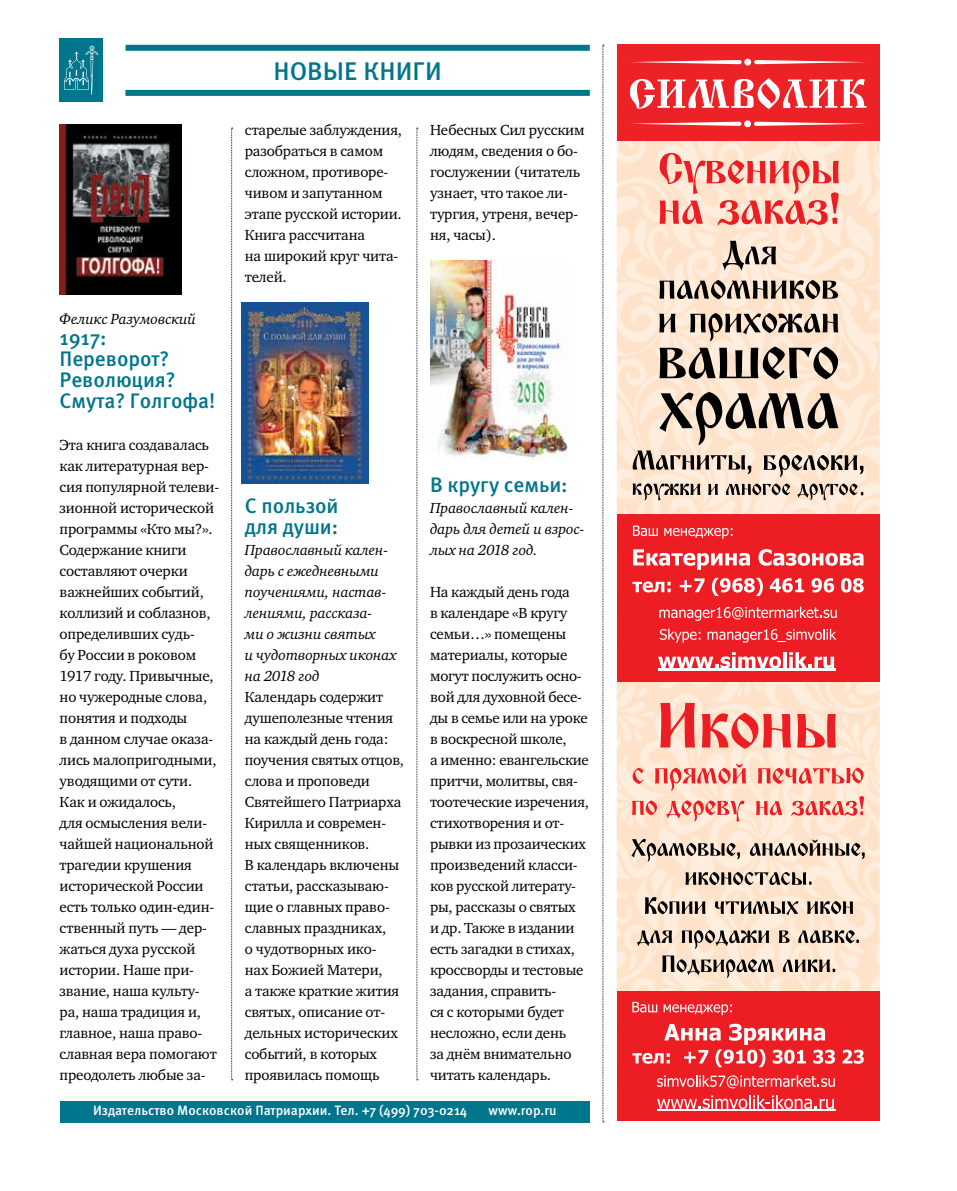
<style>
.page{position:relative;width:957px;height:1191px;background:#fff}
.page>*{position:absolute;margin:0;border:0;box-sizing:border-box;transform-origin:0 0}
.t1{font:500 25.5px "Meta Pro";color:#00768c}
.t2{font:500 21px/21px "Meta Pro";letter-spacing:-.005em;color:#00768c}
.t3{font:15px/21px "Charter ITC";letter-spacing:-.01em;color:#000}
.t4{font:italic 15px/21px "Charter ITC";letter-spacing:-.005em;color:#000}
.t5{font:500 13.5px "Meta Pro";color:#fff}
</style>
<div class="page">
<img style="left:60px;top:125px;width:121px;height:170px">
<img style="left:242px;top:303px;width:126px;height:181px">
<img style="left:430px;top:261px;width:138px;height:198px">
<div style="left:60px;top:1101px;width:530px;height:21px;background:#00768c"></div>
<svg style="left:416px;top:128px;width:2px;height:952px;background:#c4c4c4"></svg>
<svg style="left:602px;top:45px;width:2px;height:1077px;background:#c4c4c4"></svg>
<svg style="left:231px;top:128px;width:2px;height:952px"></svg>
<div style="left:125px;top:45px;width:465px;height:6px;background:#00768c"></div>
<div style="left:125px;top:90px;width:465px;height:6px;background:#00768c"></div>
<div style="left:60px;top:39px;width:43px;height:63px;background:#00768c"></div>
<svg style="left:64px;top:46px;width:34px;height:49px"></svg>
<img style="left:617px;top:141px;width:262px;height:851px">
<div style="left:617px;top:514px;width:262px;height:168px;background:#ed1d24"></div>
<svg style="left:658px;top:652px;width:123px;height:16px"></svg>
<hr style="left:783px;top:652px;width:3px;height:16px;background:#fff">
<svg style="left:789px;top:652px;width:45px;height:16px"></svg>
<hr style="left:658px;top:668px;width:177px;height:2px;background:#fff">
<svg style="left:633px;top:525px;width:25px;height:11px"></svg>
<svg style="left:664px;top:528px;width:68px;height:11px"></svg>
<svg style="left:632px;top:581px;width:38px;height:11px"></svg>
<svg style="left:680px;top:578px;width:24px;height:14px"></svg>
<svg style="left:712px;top:578px;width:51px;height:18px"></svg>
<svg style="left:770px;top:578px;width:34px;height:14px"></svg>
<svg style="left:811px;top:578px;width:23px;height:14px"></svg>
<svg style="left:841px;top:578px;width:22px;height:14px"></svg>
<svg style="left:633px;top:549px;width:117px;height:21px"></svg>
<svg style="left:758px;top:549px;width:105px;height:17px"></svg>
<svg style="left:659px;top:606px;width:178px;height:15px"></svg>
<svg style="left:660px;top:628px;width:40px;height:14px"></svg>
<svg style="left:707px;top:628px;width:129px;height:14px"></svg>
<div style="left:617px;top:992px;width:262px;height:128px;background:#ed1d24"></div>
<svg style="left:632px;top:1001px;width:25px;height:11px"></svg>
<svg style="left:663px;top:1004px;width:69px;height:11px"></svg>
<svg style="left:632px;top:1023px;width:203px;height:44px"></svg>
<svg style="left:842px;top:1049px;width:22px;height:14px"></svg>
<svg style="left:657px;top:1075px;width:178px;height:13px"></svg>
<svg style="left:657px;top:1095px;width:177px;height:14px"></svg>
<hr style="left:657px;top:1109px;width:178px;height:2px;background:#fff">
<svg style="left:660px;top:703px;width:35px;height:44px;background:#f4716d"></svg>
<svg style="left:702px;top:712px;width:89px;height:36px;background:#f5857e"></svg>
<svg style="left:797px;top:714px;width:39px;height:33px"></svg>
<svg style="left:632px;top:767px;width:11px;height:17px"></svg>
<svg style="left:655px;top:763px;width:91px;height:28px;background:#f9afa2"></svg>
<svg style="left:758px;top:767px;width:105px;height:17px;background:#f7978d"></svg>
<svg style="left:632px;top:800px;width:25px;height:15px"></svg>
<svg style="left:666px;top:800px;width:78px;height:21px;background:#f9aa9e"></svg>
<svg style="left:756px;top:801px;width:26px;height:14px"></svg>
<svg style="left:791px;top:796px;width:73px;height:20px"></svg>
<svg style="left:631px;top:839px;width:109px;height:22px;background:#b9a99a"></svg>
<svg style="left:750px;top:839px;width:114px;height:20px;background:#b4a495"></svg>
<svg style="left:685px;top:872px;width:126px;height:13px;background:#96887b"></svg>
<svg style="left:645px;top:897px;width:60px;height:17px"></svg>
<svg style="left:715px;top:901px;width:83px;height:14px"></svg>
<svg style="left:807px;top:901px;width:46px;height:13px"></svg>
<svg style="left:637px;top:930px;width:35px;height:16px"></svg>
<svg style="left:682px;top:930px;width:87px;height:19px;background:#ac9c8e"></svg>
<svg style="left:779px;top:930px;width:10px;height:13px"></svg>
<svg style="left:798px;top:930px;width:61px;height:13px"></svg>
<svg style="left:662px;top:955px;width:112px;height:23px;background:#b9a899"></svg>
<svg style="left:783px;top:959px;width:52px;height:13px"></svg>
<div style="left:617px;top:45px;width:262px;height:96px;background:#ec2227"></div>
<svg style="left:630px;top:78px;width:236px;height:31px"></svg>
<div style="left:744px;top:59px;width:7px;height:7px;background:#fff;border-radius:50%"></div>
<svg style="left:754px;top:60px;width:112px;height:4px"></svg>
<svg style="left:629px;top:60px;width:112px;height:4px"></svg>
<div style="left:744px;top:120px;width:7px;height:7px;background:#fff;border-radius:50%"></div>
<svg style="left:754px;top:122px;width:112px;height:4px"></svg>
<svg style="left:629px;top:122px;width:112px;height:4px"></svg>
<svg style="left:659px;top:153px;width:179px;height:72px;background:#f9ab9e"></svg>
<svg style="left:722px;top:241px;width:54px;height:30px;background:#b4a496"></svg>
<svg style="left:659px;top:280px;width:179px;height:19px;background:#8a7d72"></svg>
<svg style="left:659px;top:313px;width:179px;height:66px;background:#a6978a"></svg>
<svg style="left:708px;top:484px;width:10px;height:11px"></svg>
<svg style="left:726px;top:483px;width:64px;height:12px"></svg>
<svg style="left:633px;top:483px;width:67px;height:17px"></svg>
<svg style="left:633px;top:392px;width:230px;height:85px;background:#c4b2a2"></svg>
<svg style="left:797px;top:483px;width:66px;height:17px"></svg>
<h1 class="t1" style="left:273px;top:55px;width:170px">НОВЫЕ КНИГИ</h1>
<p class="t3" style="left:245px;top:119px;width:159px">старелые заблуждения, разобраться в самом сложном, противоре&shy;чивом и запутанном этапе русской истории.<br>Книга рассчитана<br>на широкий круг чита&shy;телей.</p>
<p class="t3" style="left:430px;top:119px;width:156px">Небесных Сил русским людям, сведения о бо&shy;гослужении (читатель узнает, что такое ли&shy;тургия, утреня, вечер&shy;ня, часы).</p>
<p class="t4" style="left:60px;top:308px;width:138px">Феликс Разумовский</p>
<h2 class="t2" style="left:60px;top:328px;width:157px">1917:<br>Переворот?<br>Революция?<br>Смута? Голгофа!</h2>
<p class="t3" style="left:60px;top:434px;width:161px">Эта книга создавалась как литературная вер&shy;сия популярной телеви&shy;зионной исторической программы «Кто мы?».<br>Содержание книги составляют очерки важнейших событий, коллизий и соблазнов, определивших судь-<br>бу России в роковом<br>1917 году. Привычные, но чужеродные слова, понятия и подходы<br>в данном случае оказа&shy;лись малопригодными, уводящими от сути.<br>Как и ожидалось,<br>для осмысления вели&shy;чайшей национальной трагедии крушения исторической России есть только один-един&shy;ственный путь — дер&shy;жаться духа русской истории. Наше при&shy;звание, наша культу&shy;ра, наша традиция и, главное, наша право&shy;славная вера помогают преодолеть любые за-</p>
<h2 class="t2" style="left:430px;top:475px;width:139px">В кругу семьи:</h2>
<p class="t4" style="left:430px;top:497px;width:156px">Православный кален&shy;дарь для детей и взрос&shy;лых на 2018 год.</p>
<p class="t3" style="left:430px;top:581px;width:160px">На каждый день года<br>в календаре «В кругу семьи…» помещены материалы, которые могут послужить осно&shy;вой для духовной бесе&shy;ды в семье или на уроке в воскресной школе,<br>а именно: евангельские притчи, молитвы, свя&shy;тоотеческие изречения, стихотворения и от&shy;рывки из прозаических произведений класси&shy;ков русской литерату&shy;ры, рассказы о святых<br>и др. Также в издании есть загадки в стихах, кроссворды и тестовые задания, справить-<br>ся с которыми будет несложно, если день<br>за днём внимательно читать календарь.</p>
<p class="t5" style="left:93px;top:1102px;width:376px">Издательство Московской Патриархии. Тел. +7 (499) 703-0214</p>
<p class="t5" style="left:488px;top:1102px;width:69px">www.rop.ru</p>
<h2 class="t2" style="left:245px;top:496px;width:95px">С пользой для души:</h2>
<p class="t4" style="left:245px;top:539px;width:153px">Православный кален&shy;дарь с ежедневными поучениями, настав&shy;лениями, рассказа-<br>ми о жизни святых<br>и чудотворных иконах на 2018 год</p>
<p class="t3" style="left:245px;top:686px;width:161px">Календарь содержит душеполезные чтения на каждый день года: поучения святых отцов, слова и проповеди<br>Святейшего Патриарха<br>Кирилла и современ&shy;ных священников.<br>В календарь включены статьи, рассказываю&shy;щие о главных право&shy;славных праздниках,<br>о чудотворных ико&shy;нах Божией Матери,<br>а также краткие жития святых, описание от&shy;дельных исторических событий, в которых проявилась помощь</p>
</div>
